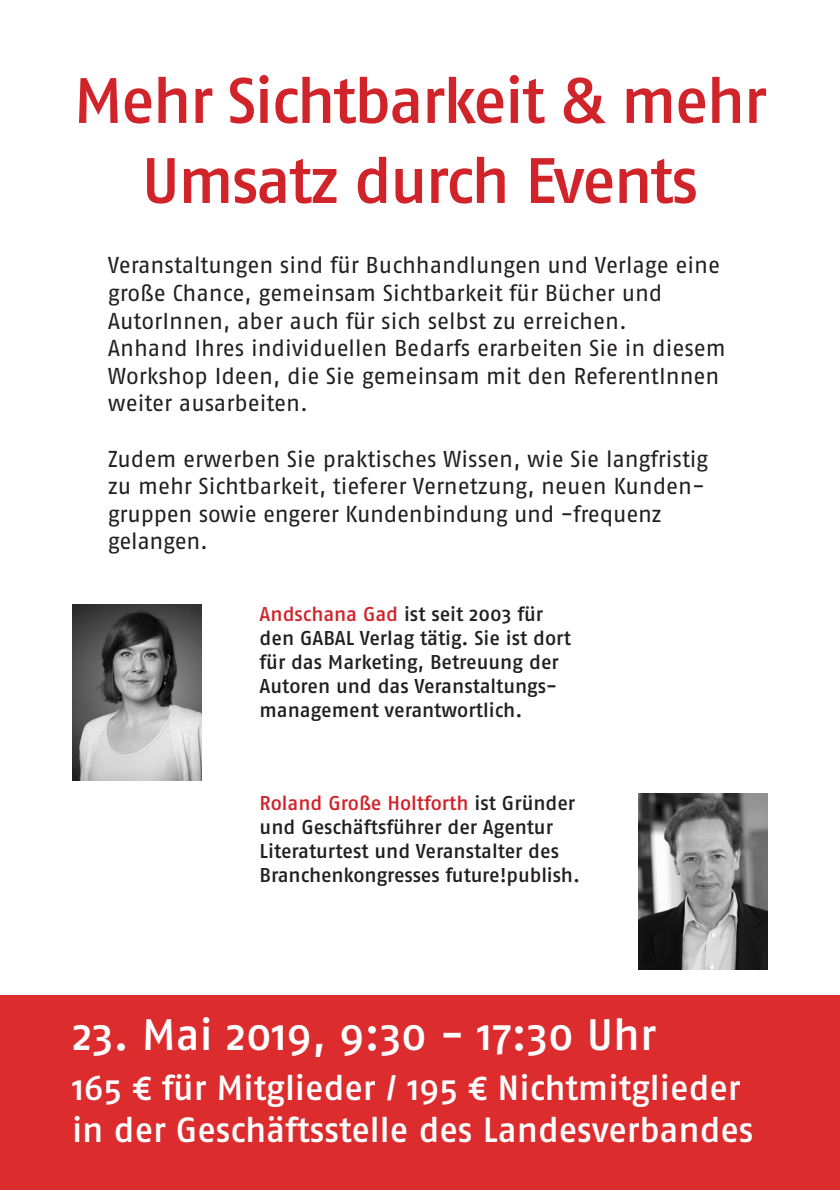
<style>
.page{position:relative;width:840px;height:1191px;background:#fff}
.page>*{position:absolute;margin:0;border:0;box-sizing:border-box;transform-origin:0 0}
.t1{font:500 64px/80px "Fago Pro";letter-spacing:-.035em;color:#d1232a;text-align:center}
.t2{font:500 44px "Fago Pro";color:#fff}
.t3{font:500 35px "Fago Pro";color:#fff}
.t4{font:23px/27.6px "Fago Pro";letter-spacing:-.005em;color:#231f20}
.t5{font:500 20px/24px "Fago Pro";letter-spacing:-.005em;color:#231f20}
.s1{color:#d1232a}
.s2{color:#d2222a}
</style>
<div class="page">
<div style="left:0;top:995px;width:839px;height:195px;background:#dd2c2e"></div>
<img style="left:638px;top:794px;width:129px;height:175px">
<img style="left:72px;top:604px;width:129px;height:176px">
<p class="t1" style="left:73px;top:60px;width:694px">Mehr Sichtbarkeit &amp; mehr<br>Umsatz durch Events</p>
<p class="t4" style="left:108px;top:251px;width:619px">Veranstaltungen sind für Buchhandlungen und Verlage eine große Chance, gemeinsam Sichtbarkeit für Bücher und AutorInnen, aber auch für sich selbst zu erreichen.<br>Anhand Ihres individuellen Bedarfs erarbeiten Sie in diesem Workshop Ideen, die Sie gemeinsam mit den ReferentInnen weiter ausarbeiten.</p>
<p class="t4" style="left:108px;top:445px;width:601px">Zudem erwerben Sie praktisches Wissen, wie Sie langfristig zu mehr Sichtbarkeit, tieferer Vernetzung, neuen Kunden&shy;gruppen sowie engerer Kundenbindung und -frequenz gelangen.</p>
<p class="t5" style="left:259px;top:602px;width:313px"><span class="s1">Andschana Gad</span> ist seit 2003 für den GABAL Verlag tätig. Sie ist dort für das Marketing, Betreuung der<br>Autoren und das Veranstaltungs&shy;management verantwortlich.</p>
<p class="t5" style="left:259px;top:790px;width:322px"><span class="s2">Roland Große Holtforth</span> ist Gründer und Geschäftsführer der Agentur Literaturtest und Veranstalter des Branchenkongresses future!publish.</p>
<p class="t2" style="left:72px;top:1008px;width:585px">23. Mai 2019, 9:30 - 17:30 Uhr</p>
<p class="t3" style="left:72px;top:1067px;width:669px">165 € für Mitglieder / 195 € Nichtmitglieder</p>
<p class="t3" style="left:72px;top:1109px;width:682px">in der Geschäftsstelle des Landesverbandes</p>
</div>
